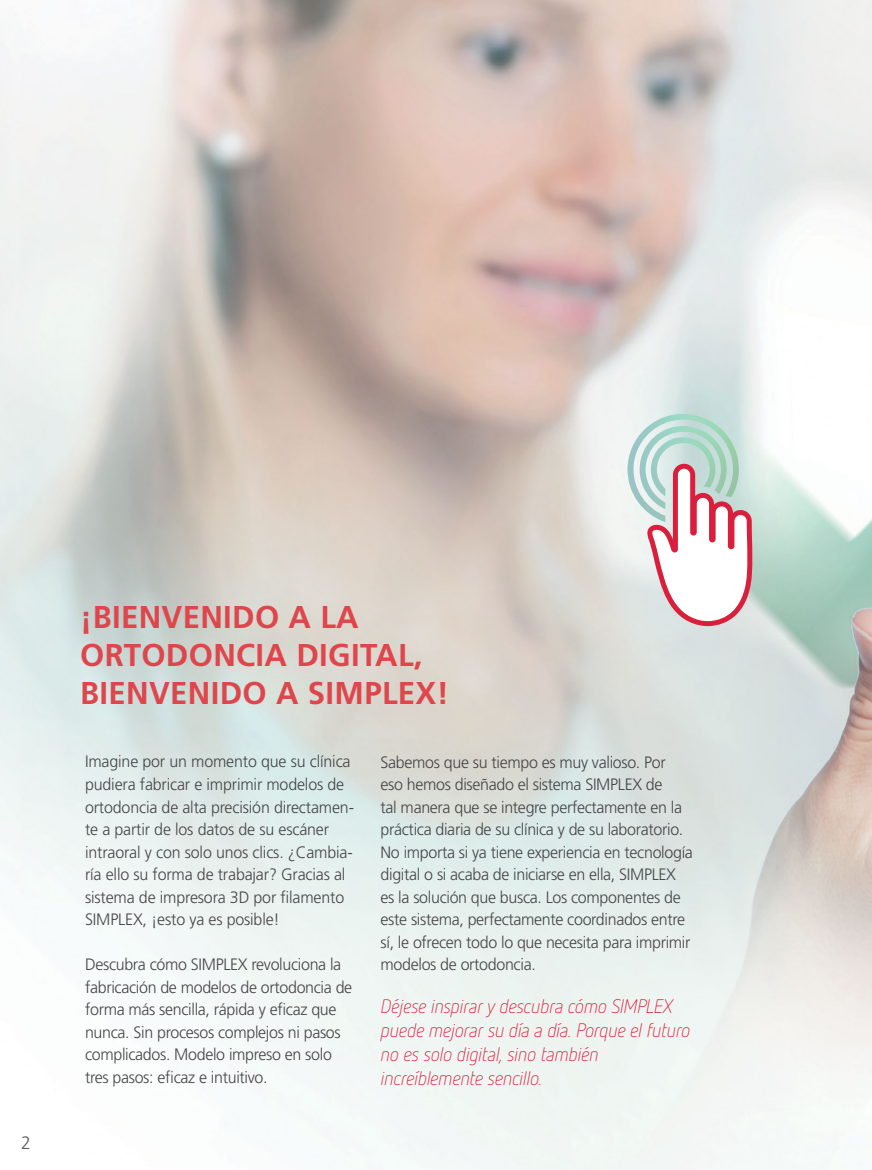
<style>
.page{position:relative;width:872px;height:1170px;background:#fff}
.page>*{position:absolute;margin:0;border:0;box-sizing:border-box;transform-origin:0 0}
.t1{font:700 31.5px/37.8px "Frutiger LT Std";letter-spacing:.01em;color:#de464c}
.t2{font:italic 300 19.5px/24px "Netto Pro";letter-spacing:-.03em;color:#da1f3d}
.t3{font:300 18px "Frutiger LT Std";color:#58595b}
.t4{font:300 16.5px/22.5px "Frutiger LT Std";letter-spacing:-.02em;color:#464547}
</style>
<div class="page">
<img style="left:0;top:0;width:872px;height:1169px">
<svg style="left:627px;top:414px;width:125px;height:212px"></svg>
<img style="left:627px;top:414px;width:112px;height:108px">
<p class="t3" style="left:21px;top:1132px;width:11px">2</p>
<h1 class="t1" style="left:80px;top:598px;width:370px">¡BIENVENIDO A LA<br>ORTODONCIA DIGITAL,<br>BIENVENIDO A SIMPLEX!</h1>
<p class="t4" style="left:85px;top:750px;width:270px">Imagine por un momento que su clínica pudiera fabricar e imprimir modelos de ortodoncia de alta precisión directamen&shy;te a partir de los datos de su escáner intraoral y con solo unos clics. ¿Cambia&shy;ría ello su forma de trabajar? Gracias al sistema de impresora 3D por filamento SIMPLEX, ¡esto ya es posible!</p>
<p class="t4" style="left:85px;top:953px;width:269px">Descubra cómo SIMPLEX revoluciona la fabricación de modelos de ortodoncia de forma más sencilla, rápida y eficaz que nunca. Sin procesos complejos ni pasos complicados. Modelo impreso en solo tres pasos: eficaz e intuitivo.</p>
<p class="t4" style="left:380px;top:750px;width:314px">Sabemos que su tiempo es muy valioso. Por<br>eso hemos diseñado el sistema SIMPLEX de<br>tal manera que se integre perfectamente en la práctica diaria de su clínica y de su laboratorio.<br>No importa si ya tiene experiencia en tecnología digital o si acaba de iniciarse en ella, SIMPLEX es la solución que busca. Los componentes de este sistema, perfectamente coordinados entre sí, le ofrecen todo lo que necesita para imprimir modelos de ortodoncia.</p>
<p class="t2" style="left:380px;top:993px;width:311px">Déjese inspirar y descubra cómo SIMPLEX puede mejorar su día a día. Porque el futuro no es solo digital, sino también increíblemente sencillo.</p>
</div>
